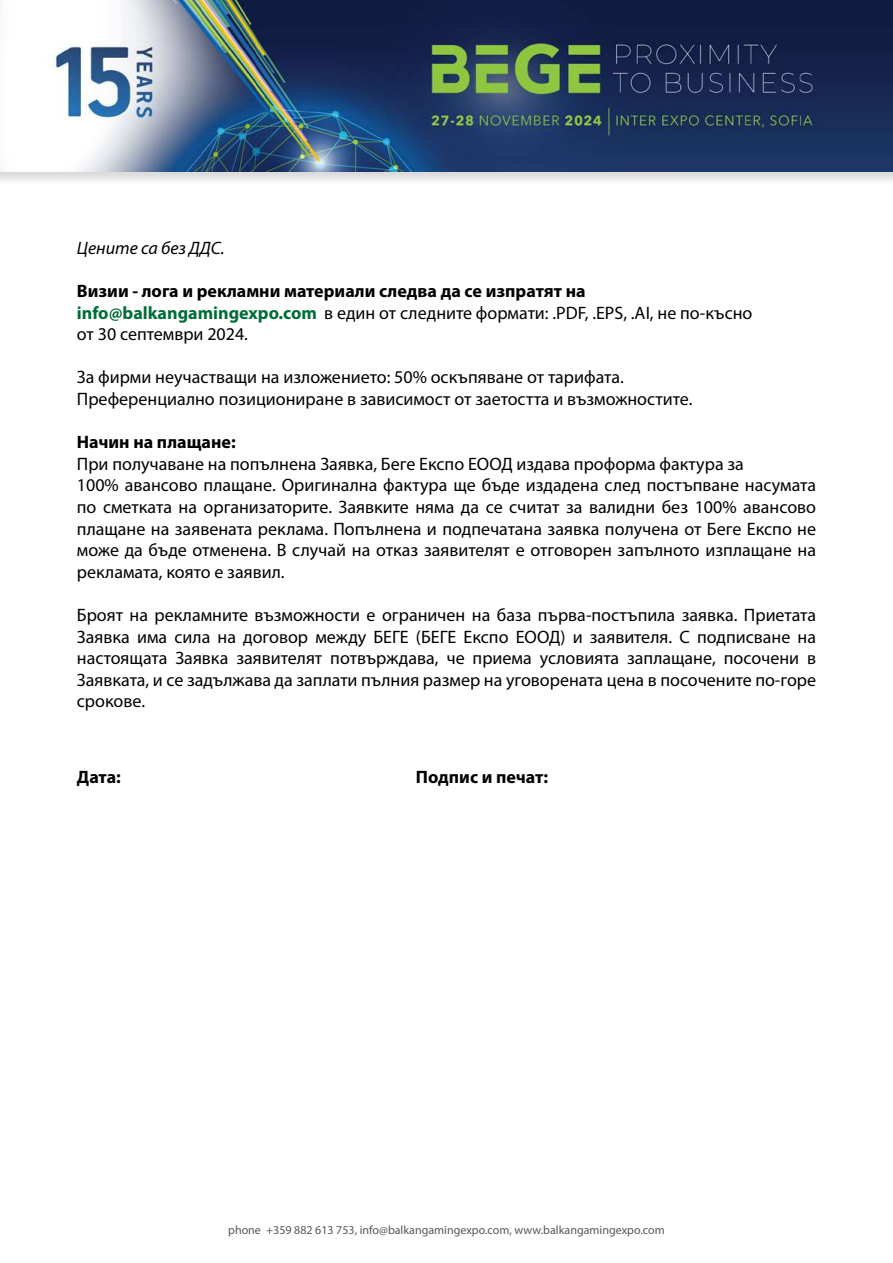
<style>
.page{position:relative;width:893px;height:1263px;background:#fff}
.page>*{position:absolute;margin:0;border:0;box-sizing:border-box;transform-origin:0 0}
.t1{font:18px/21.6px "Myriad Pro";color:#000}
.t2{font:700 18px "Myriad Pro";color:#000}
.t3{font:italic 18px "Myriad Pro";color:#000}
.t4{font:12px "Myriad Pro";color:#575757}
.s1{font-weight:700}
.s2{font-weight:700;color:#006c38}
</style>
<div class="page">
<div style="left:0;top:0;width:893px;height:186px;background:#000;opacity:.15"></div>
<img style="left:0;top:0;width:893px;height:171px">
<p class="t3" style="left:77px;top:237px;width:149px">Цените са без ДДС.</p>
<p class="t1" style="left:77px;top:280px;width:677px"><span class="s1">Визии - лога и рекламни материали следва да се изпратят на </span><span class="s2">info@balkangamingexpo.com</span> в един от следните формати: .PDF, .EPS, .AI, не по-късно от 30 септември 2024.</p>
<p class="t1" style="left:77px;top:366px;width:617px">За фирми неучастващи на изложението: 50% оскъпяване от тарифата.<br>Преференциално позициониране в зависимост от заетостта и възможностите.</p>
<p class="t2" style="left:77px;top:430px;width:160px">Начин на плащане:</p>
<p class="t1" style="left:77px;top:453px;width:741px">При получаване на попълнена Заявка, Беге Експо ЕООД издава проформа фактура за<br>100% авансово плащане. Оригинална фактура ще бъде издадена след постъпване насумата по сметката на организаторите. Заявките няма да се считат за валидни без 100% авансово плащане на заявената реклама. Попълнена и подпечатана заявка получена от Беге Експо не може да бъде отменена. В случай на отказ заявителят е отговорен запълното изплащане на рекламата, която е заявил.</p>
<p class="t1" style="left:77px;top:604px;width:741px;text-align:justify">Броят на рекламните възможности е ограничен на база първа-постъпила заявка. Приетата Заявка има сила на договор между БЕГЕ (БЕГЕ Експо ЕООД) и заявителя. С подписване на настоящата Заявка заявителят потвърждава, че приема условията заплащане, посочени в Заявката, и се задължава да заплати пълния размер на уговорената цена в посочените по-горе срокове.</p>
<p class="t2" style="left:77px;top:765px;width:46px">Дата:</p>
<p class="t2" style="left:416px;top:765px;width:134px">Подпис и печат:</p>
<p class="t4" style="left:228px;top:1222px;width:438px">phone +359 882 613 753, info@balkangamingexpo.com, www.balkangamingexpo.com</p>
</div>
